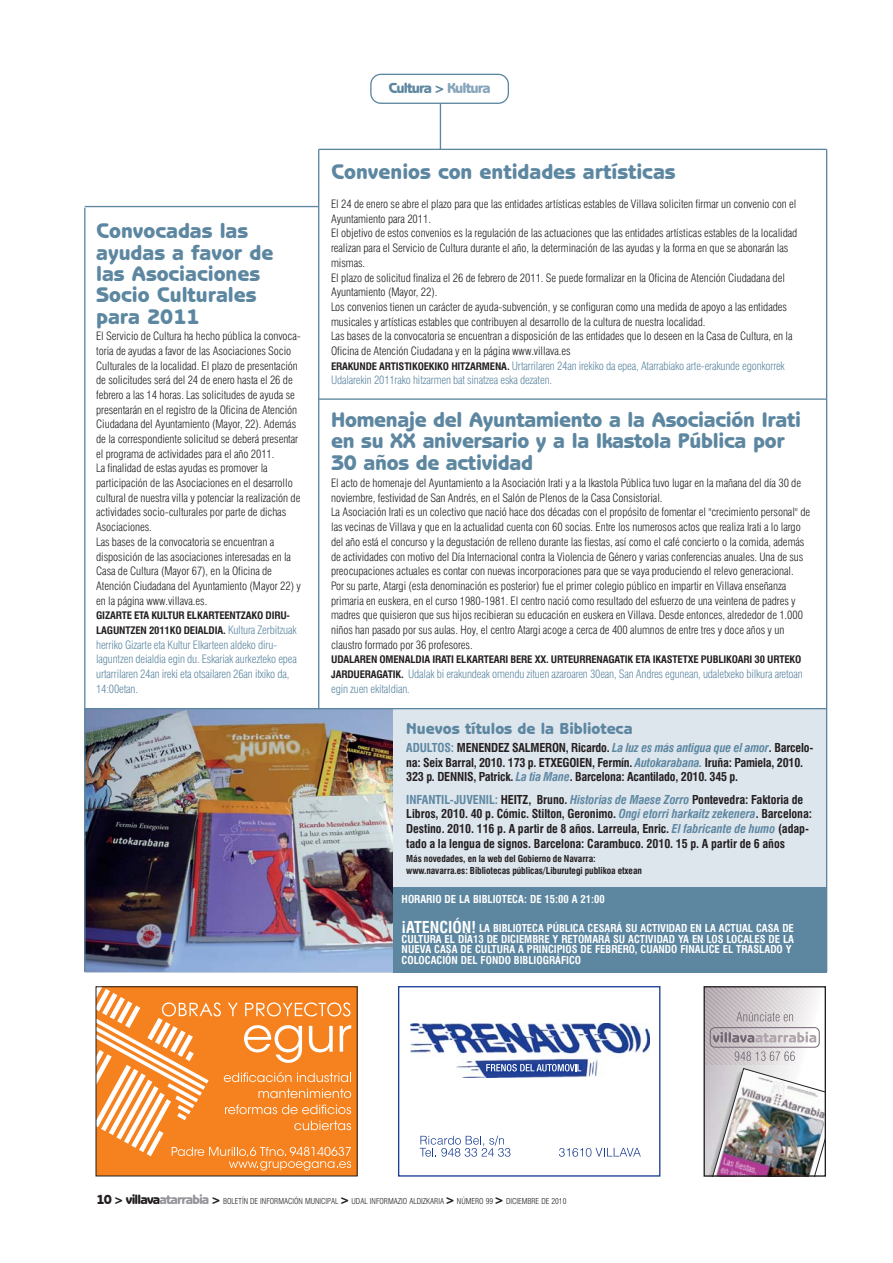
<style>
.page{position:relative;width:893px;height:1263px;background:#fff}
.page>*{position:absolute;margin:0;border:0;box-sizing:border-box;transform-origin:0 0}
.t1{font:800 21.3px/21.3px "Benguiat Gothic";color:#5d87a1}
.t2{font:800 16.05px "Benguiat Gothic";color:#5d87a1}
.t3{font:800 14.7px "Benguiat Gothic";letter-spacing:-.06em;color:#5d87a1}
.t4{font:700 condensed 12px/14.7px "Swiss 721 BT";letter-spacing:-.005em;color:#231f20}
.t5{font:300 condensed 11.4px/14.7px "Swiss 721 BT";letter-spacing:-.005em;color:#231f20}
.t6{font:300 condensed 11.4px/14.7px "Swiss 721 BT";letter-spacing:-.015em;color:#5d87a1}
.t7{font:700 condensed 10.65px/10.6px "Swiss 721 BT";color:#fff}
.t8{font:700 condensed 10.05px/14.7px "Swiss 721 BT";letter-spacing:-.015em;color:#231f20;scale:1.06 1}
.t9{font:700 condensed 9.3px/12px "Swiss 721 BT";letter-spacing:-.005em;color:#231f20}
.t10{font:300 condensed 7.95px "Swiss 721 BT";color:#231f20}
.s1{font-weight:300;font-size:11.4px;color:#5d87a1}
.s2{color:#86a5bb}
.s3{font-weight:700;font-size:10.05px}
.s4{color:#5d87a1}
.s5{font-weight:700;font-size:10.05px;color:#231f20}
.s6{font-style:italic;color:#5d87a1}
.s7{font-size:16.05px}
.s8{font-family:"Benguiat Gothic";font-weight:800;font-stretch:normal;font-size:13.35px}
.s9{font-family:"Benguiat Gothic";font-weight:800;font-stretch:normal;font-size:13.35px;color:#939598}
</style>
<div class="page">
<div style="left:96px;top:987px;width:261px;height:189px;background:#f5821f"></div>
<svg style="left:96px;top:987px;width:255px;height:184px"></svg>
<hr style="left:440px;top:85px;width:1px;height:64px;background:#5d87a1">
<svg style="left:370px;top:74px;width:139px;height:30px"></svg>
<hr style="left:319px;top:149px;width:508px;height:1px;background:#5d87a1">
<div style="left:85px;top:709px;width:742px;height:263px;background:#dde5ed"></div>
<img style="left:85px;top:709px;width:308px;height:263px">
<div style="left:393px;top:887px;width:434px;height:85px;background:#5d87a1"></div>
<hr style="left:85px;top:708px;width:742px;height:1px;background:#5d87a1">
<hr style="left:318px;top:149px;width:1px;height:560px;background:#5d87a1">
<hr style="left:84px;top:208px;width:1px;height:764px;background:#5d87a1">
<hr style="left:319px;top:398px;width:508px;height:2px;background:#5d87a1">
<img style="left:410px;top:1024px;width:239px;height:53px">
<svg style="left:486px;top:1064px;width:95px;height:7px"></svg>
<svg style="left:420px;top:1136px;width:90px;height:21px"></svg>
<svg style="left:559px;top:1148px;width:82px;height:9px"></svg>
<div style="left:398px;top:986px;width:262px;height:191px;border:1px solid #1b3e94"></div>
<div style="left:703px;top:986px;width:123px;height:191px;border:1px solid #231f20"></div>
<img style="left:704px;top:987px;width:121px;height:189px">
<hr style="left:826px;top:149px;width:1px;height:823px;background:#5d87a1">
<hr style="left:85px;top:206px;width:234px;height:1px;background:#5d87a1">
<h1 class="t1" style="left:96px;top:222px;width:179px">Convocadas las ayudas a favor de las Asociaciones<br>Socio Culturales para 2011</h1>
<p class="t5" style="left:96px;top:329px;width:206px">El Servicio de Cultura ha hecho pública la convoca&shy;toria de ayudas a favor de las Asociaciones Socio Culturales de la localidad. El plazo de presentación de solicitudes será del 24 de enero hasta el 26 de febrero a las 14 horas. Las solicitudes de ayuda se presentarán en el registro de la Oficina de Atención Ciudadana del Ayuntamiento (Mayor, 22). Además de la correspondiente solicitud se deberá presentar el programa de actividades para el año 2011.<br>La finalidad de estas ayudas es promover la participación de las Asociaciones en el desarrollo cultural de nuestra villa y potenciar la realización de actividades socio-culturales por parte de dichas Asociaciones.<br>Las bases de la convocatoria se encuentran a disposición de las asociaciones interesadas en la Casa de Cultura (Mayor 67), en la Oficina de Atención Ciudadana del Ayuntamiento (Mayor 22) y en la página www.villava.es.</p>
<p class="t8" style="left:96px;top:609px;width:191px">GIZARTE ETA KULTUR ELKARTEENTZAKO DIRU-<br>LAGUNTZEN 2011KO DEIALDIA. <span class="s1">Kultura Zerbitzuak</span></p>
<p class="t6" style="left:96px;top:638px;width:202px">herriko Gizarte eta Kultur Elkarteen aldeko diru&shy;laguntzen deialdia egin du. Eskariak aurkezteko epea urtarrilaren 24an ireki eta otsailaren 26an itxiko da, 14:00etan.</p>
<p class="t3" style="left:388px;top:83px;width:104px">Cultura &gt; <span class="s2">Kultura</span></p>
<h1 class="t1" style="left:331px;top:163px;width:346px">Convenios con entidades artísticas</h1>
<p class="t5" style="left:331px;top:197px;width:468px">El 24 de enero se abre el plazo para que las entidades artísticas estables de Villava soliciten firmar un convenio con el Ayuntamiento para 2011.<br>El objetivo de estos convenios es la regulación de las actuaciones que las entidades artísticas estables de la localidad realizan para el Servicio de Cultura durante el año, la determinación de las ayudas y la forma en que se abonarán las mismas.<br>El plazo de solicitud finaliza el 26 de febrero de 2011. Se puede formalizar en la Oficina de Atención Ciudadana del Ayuntamiento (Mayor, 22).<br>Los convenios tienen un carácter de ayuda-subvención, y se configuran como una medida de apoyo a las entidades musicales y artísticas estables que contribuyen al desarrollo de la cultura de nuestra localidad.<br>Las bases de la convocatoria se encuentran a disposición de las entidades que lo deseen en la Casa de Cultura, en la Oficina de Atención Ciudadana y en la página www.villava.es<br><span class="s3">ERAKUNDE ARTISTIKOEKIKO HITZARMENA.</span> <span class="s4">Urtarrilaren 24an irekiko da epea, Atarrabiako arte-erakunde egonkorrek Udalarekin 2011rako hitzarmen bat sinatzea eska dezaten.</span></p>
<h1 class="t1" style="left:331px;top:411px;width:471px">Homenaje del Ayuntamiento a la Asociación Irati en su XX aniversario y a la Ikastola Pública por<br>30 años de actividad</h1>
<p class="t5" style="left:331px;top:476px;width:480px">El acto de homenaje del Ayuntamiento a la Asociación Irati y a la Ikastola Pública tuvo lugar en la mañana del día 30 de noviembre, festividad de San Andrés, en el Salón de Plenos de la Casa Consistorial.<br>La Asociación Irati es un colectivo que nació hace dos décadas con el propósito de fomentar el "crecimiento personal" de las vecinas de Villava y que en la actualidad cuenta con 60 socias. Entre los numerosos actos que realiza Irati a lo largo del año está el concurso y la degustación de relleno durante las fiestas, así como el café concierto o la comida, además de actividades con motivo del Día Internacional contra la Violencia de Género y varias conferencias anuales. Una de sus preocupaciones actuales es contar con nuevas incorporaciones para que se vaya produciendo el relevo generacional.<br>Por su parte, Atargi (esta denominación es posterior) fue el primer colegio público en impartir en Villava enseñanza primaria en euskera, en el curso 1980-1981. El centro nació como resultado del esfuerzo de una veintena de padres y madres que quisieron que sus hijos recibieran su educación en euskera en Villava. Desde entonces, alrededor de 1.000 niños han pasado por sus aulas. Hoy, el centro Atargi acoge a cerca de 400 alumnos de entre tres y doce años y un claustro formado por 36 profesores.</p>
<p class="t8" style="left:331px;top:653px;width:445px">UDALAREN OMENALDIA IRATI ELKARTEARI BERE XX. URTEURRENAGATIK ETA IKASTETXE PUBLIKOARI 30 URTEKO</p>
<p class="t6" style="left:331px;top:667px;width:473px"><span class="s5">JARDUERAGATIK.</span> Udalak bi erakundeak omendu zituen azaroaren 30ean, San Andres egunean, udaletxeko bilkura aretoan egin zuen ekitaldian.</p>
<h2 class="t2" style="left:406px;top:722px;width:228px">Nuevos títulos de la Biblioteca</h2>
<p class="t4" style="left:406px;top:741px;width:408px"><span class="s4">ADULTOS:</span> MENENDEZ SALMERON, Ricardo. <span class="s6">La luz es más antigua que el amor</span>. Barcelo&shy;na: Seix Barral, 2010. 173 p. ETXEGOIEN, Fermín. <span class="s6">Autokarabana.</span> Iruña: Pamiela, 2010.<br>323 p. DENNIS, Patrick. <span class="s6">La tia Mane</span>. Barcelona: Acantilado, 2010. 345 p.</p>
<p class="t4" style="left:406px;top:792px;width:407px"><span class="s4">INFANTIL-JUVENIL:</span> HEITZ, Bruno. <span class="s6">Historias de Maese Zorro</span> Pontevedra: Faktoria de Libros, 2010. 40 p. Cómic. Stilton, Geronimo. <span class="s6">Ongi etorri harkaitz zekenera</span>. Barcelona:<br>Destino. 2010. 116 p. A partir de 8 años. Larreula, Enric. <span class="s6">El fabricante de humo</span> (adap&shy;tado a la lengua de signos. Barcelona: Carambuco. 2010. 15 p. A partir de 6 años</p>
<p class="t9" style="left:406px;top:853px;width:237px">Más novedades, en la web del Gobierno de Navarra: www.navarra.es: Bibliotecas públicas/Liburutegi publikoa etxean</p>
<p class="t7" style="left:402px;top:894px;width:205px">HORARIO DE LA BIBLIOTECA: DE 15:00 A 21:00</p>
<p class="t7" style="left:402px;top:923px;width:394px"><span class="s7">¡ATENCIÓN!</span> LA BIBLIOTECA PÚBLICA CESARÁ SU ACTIVIDAD EN LA ACTUAL CASA DE CULTURA EL DÍA13 DE DICIEMBRE Y RETOMARÁ SU ACTIVIDAD YA EN LOS LOCALES DE LA NUEVA CASA DE CULTURA A PRINCIPIOS DE FEBRERO, CUANDO FINALICE EL TRASLADO Y COLOCACIÓN DEL FONDO BIBLIOGRÁFICO</p>
<p class="t10" style="left:97px;top:1197px;width:471px"><span class="s8">10 &gt; villava</span><span class="s9">atarrabia</span> <span class="s8">&gt;</span> BOLETÍN DE INFORMACIÓN MUNICIPAL <span class="s8">&gt;</span> UDAL INFORMAZIO ALDIZKARIA <span class="s8">&gt;</span> NÚMERO 99 <span class="s8">&gt;</span> DICIEMBRE DE 2010</p>
</div>
